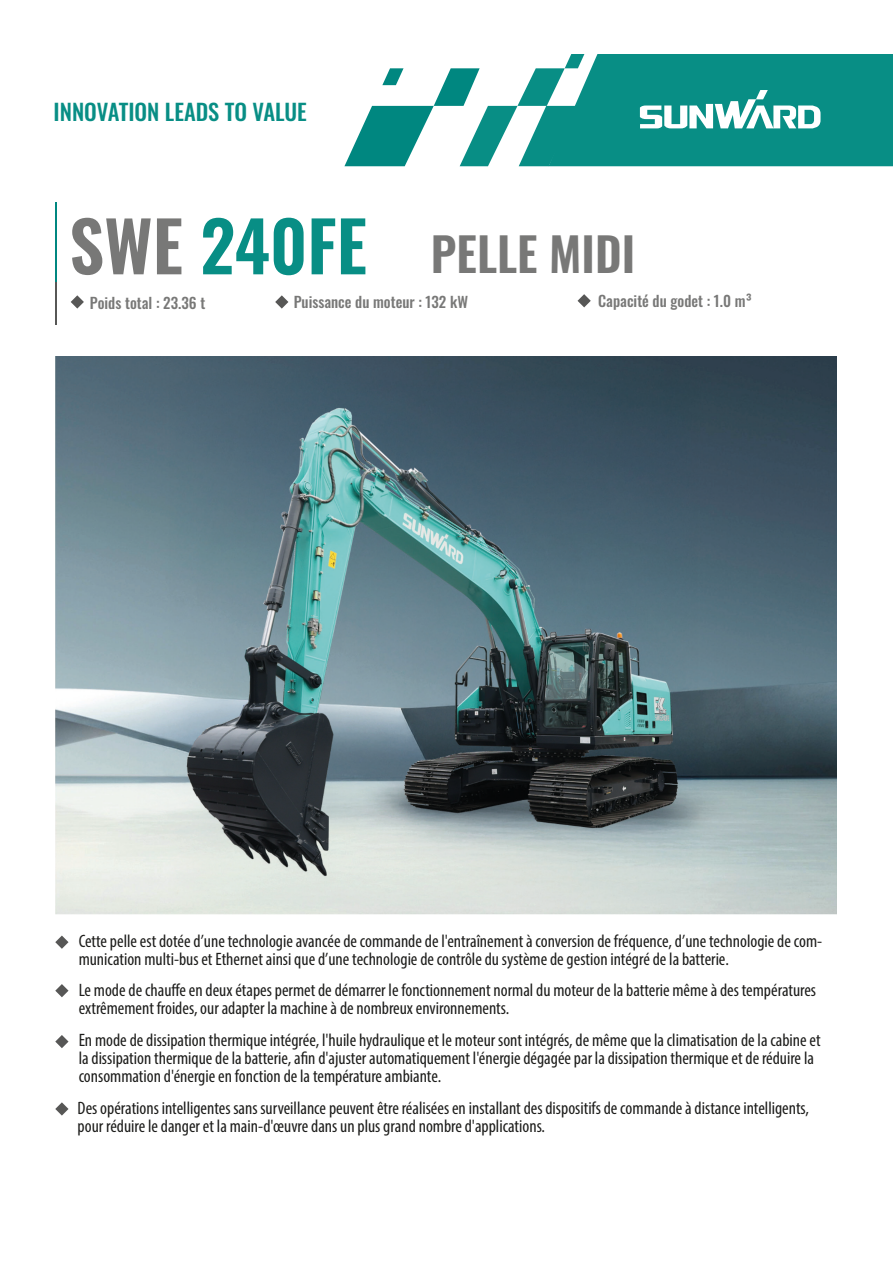
<style>
.page{position:relative;width:893px;height:1263px;background:#fff}
.page>*{position:absolute;margin:0;border:0;box-sizing:border-box;transform-origin:0 0}
.t1{font:600 69px "Oswald";color:#088e85}
.t2{font:600 46.5px "Oswald";color:#787877}
.t3{font:500 22.5px "Oswald";color:#088e85}
.t4{font:condensed 18px/18px "Myriad Pro";color:#1d1d1b}
.t5{font:500 15px "Oswald";color:#787877}
.s1{color:#787877}
</style>
<div class="page">
<svg style="left:344px;top:54px;width:549px;height:112px"></svg>
<hr style="left:55px;top:203px;width:2px;height:89px;background:#008780">
<hr style="left:55px;top:283px;width:2px;height:42px;background:#575756">
<svg style="left:71px;top:295px;width:13px;height:14px"></svg>
<svg style="left:275px;top:295px;width:13px;height:14px"></svg>
<svg style="left:577px;top:294px;width:14px;height:13px"></svg>
<img style="left:55px;top:357px;width:782px;height:558px">
<svg style="left:55px;top:935px;width:14px;height:14px"></svg>
<svg style="left:55px;top:984px;width:14px;height:13px"></svg>
<svg style="left:55px;top:1035px;width:14px;height:13px"></svg>
<svg style="left:55px;top:1102px;width:14px;height:13px"></svg>
<p class="t3" style="left:54px;top:100px;width:255px">INNOVATION LEADS TO VALUE</p>
<p class="t1" style="left:69px;top:210px;width:299px"><span class="s1">SWE</span> 240FE</p>
<p class="t2" style="left:431px;top:230px;width:206px">PELLE MIDI</p>
<p class="t5" style="left:90px;top:295px;width:117px">Poids total : 23.36 t</p>
<p class="t5" style="left:294px;top:294px;width:176px">Puissance du moteur : 132 kW</p>
<p class="t5" style="left:598px;top:293px;width:156px">Capacité du godet : 1.0 m³</p>
<p class="t4" style="left:79px;top:932px;width:745px">Cette pelle est dotée d’une technologie avancée de commande de l'entraînement à conversion de fréquence, d’une technologie de com&shy;munication multi-bus et Ethernet ainsi que d’une technologie de contrôle du système de gestion intégré de la batterie.</p>
<p class="t4" style="left:79px;top:980px;width:739px">Le mode de chauffe en deux étapes permet de démarrer le fonctionnement normal du moteur de la batterie même à des températures extrêmement froides, our adapter la machine à de nombreux environnements.</p>
<p class="t4" style="left:79px;top:1030px;width:743px">En mode de dissipation thermique intégrée, l'huile hydraulique et le moteur sont intégrés, de même que la climatisation de la cabine et la dissipation thermique de la batterie, afin d'ajuster automatiquement l'énergie dégagée par la dissipation thermique et de réduire la consommation d'énergie en fonction de la température ambiante.</p>
<p class="t4" style="left:78px;top:1098px;width:733px">Des opérations intelligentes sans surveillance peuvent être réalisées en installant des dispositifs de commande à distance intelligents, pour réduire le danger et la main-d'œuvre dans un plus grand nombre d'applications.</p>
</div>
